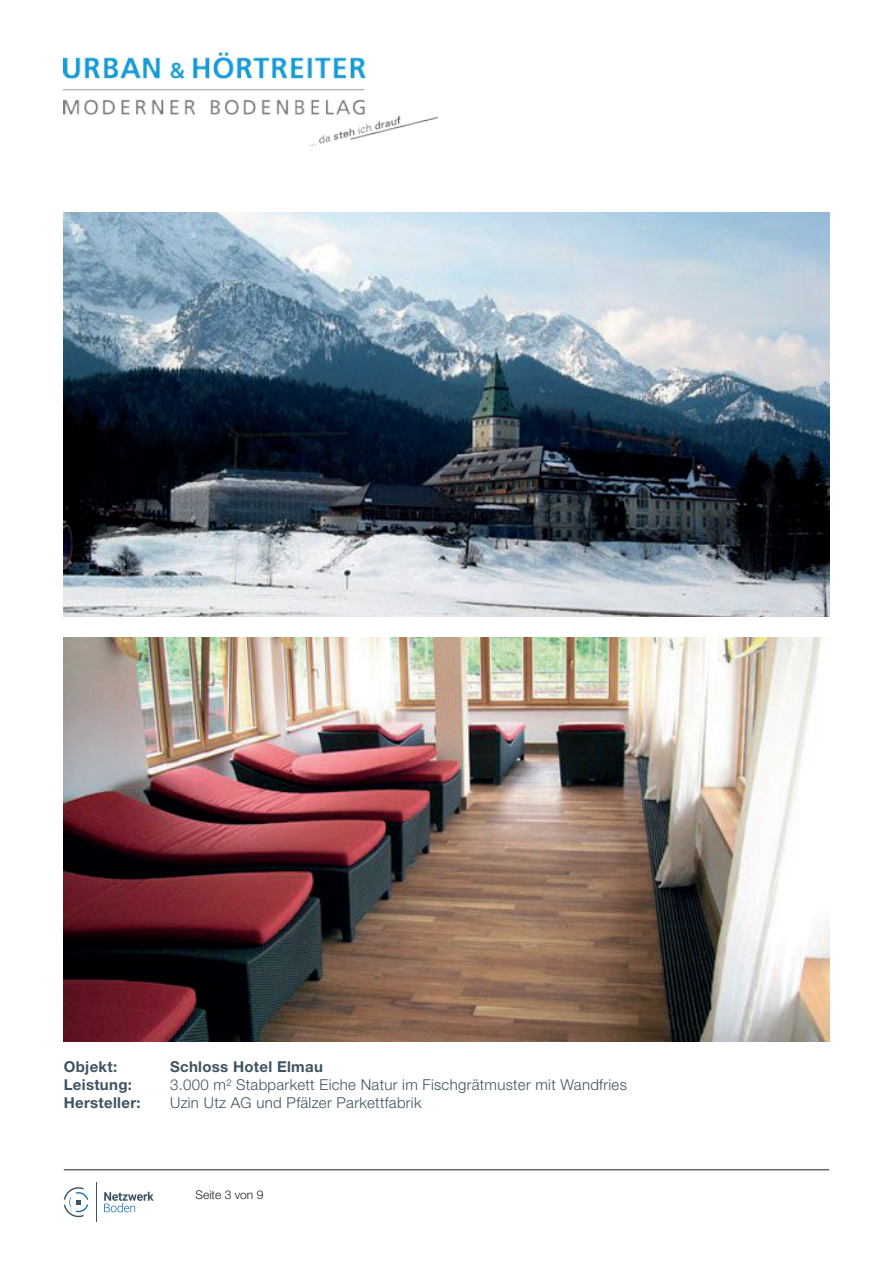
<style>
.page{position:relative;width:893px;height:1263px;background:#fff}
.page>*{position:absolute;margin:0;border:0;box-sizing:border-box;transform-origin:0 0}
.t1{font:300 15px "Helvetica Neue LT Pro";letter-spacing:.02em;color:#3e5361}
.t2{font:700 15px "Helvetica Neue LT Pro";letter-spacing:.02em;color:#3e5361}
.t3{font:300 12px "Helvetica Neue LT Pro";color:#231f20}
</style>
<div class="page">
<svg style="left:104px;top:1192px;width:50px;height:20px"></svg>
<hr style="left:96px;top:1182px;width:1px;height:40px;background:#3a5262">
<svg style="left:64px;top:1187px;width:24px;height:30px"></svg>
<hr style="left:64px;top:1169px;width:765px;height:1px;background:#231f20">
<img style="left:64px;top:52px;width:374px;height:93px">
<img style="left:64px;top:638px;width:765px;height:404px">
<img style="left:64px;top:213px;width:765px;height:404px">
<p class="t2" style="left:64px;top:1057px;width:55px">Objekt:</p>
<p class="t2" style="left:170px;top:1057px;width:154px">Schloss Hotel Elmau</p>
<p class="t2" style="left:64px;top:1075px;width:70px">Leistung:</p>
<p class="t1" style="left:170px;top:1075px;width:458px">3.000 m² Stabparkett Eiche Natur im Fischgrätmuster mit Wandfries</p>
<p class="t2" style="left:64px;top:1093px;width:78px">Hersteller:</p>
<p class="t1" style="left:170px;top:1093px;width:253px">Uzin Utz AG und Pfälzer Parkettfabrik</p>
<p class="t3" style="left:196px;top:1188px;width:69px">Seite 3 von 9</p>
</div>
